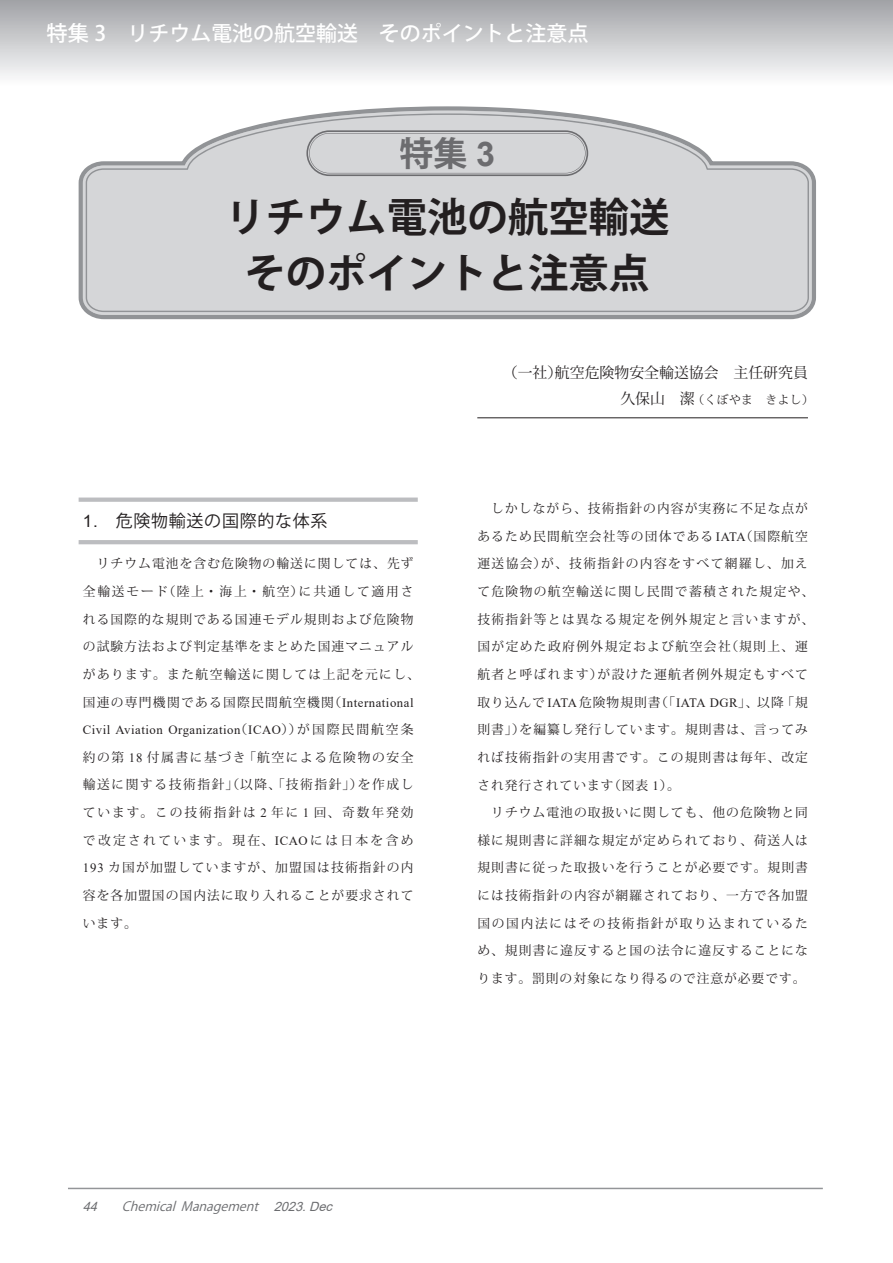
<style>
.page{position:relative;width:893px;height:1263px;background:#fff}
.page>*{position:absolute;margin:0;border:0;box-sizing:border-box;transform-origin:0 0}
.t1{font:40.35px/56.4px "Koz Go Pro Bold 90 msp RKSJ H";color:#231f20;text-align:center}
.t2{font:34.05px "Koz Go Pro Bold 90 msp RKSJ H";color:#6c6c6f}
.t3{font:21px "Koz Go Pro Medium 90 msp RKSJ H";color:#fff}
.t4{font:16.95px "Koz Go Pro Regular 90 msp RKSJ H";letter-spacing:.04em;color:#231f20}
.t5{font:14.85px "Koz Min Pro Regular 90 msp RKSJ H";color:#231f20}
.t6{font:12.75px/27.6px "Koz Min Pro Regular 90 msp RKSJ H";letter-spacing:.085em;color:#231f20;text-align:justify}
.t7{font:12.75px/27.6px "Koz Min Pro Regular 90 msp RKSJ H";letter-spacing:.105em;color:#231f20}
.t8{font:12.75px "Times New Roman";letter-spacing:.04em;color:#231f20}
.t9{font:italic 12.75px "Koz Go Pro Regular 90 msp RKSJ H";color:#6c6d70}
.t10{font:italic 12.75px "Arial";color:#6c6d70}
.t11{font:11.7px "Koz Min Pro Regular 90 msp RKSJ H";letter-spacing:.04em;color:#231f20}
.s1{font-size:21.3px}
.s2{font-family:"Arial";font-weight:700}
.s3{font-family:"Arial"}
.s4{font-family:"Times New Roman"}
.s5{font-family:"Koz Min Pro Regular 90 msp RKSJ H"}
.s6{font-size:14.85px}
</style>
<div class="page">
<div style="left:0;top:0;width:893px;height:85px;background:linear-gradient(to bottom,#a1a2a6,#fdfdfe)"></div>
<hr style="left:68px;top:1188px;width:755px;height:1px;background:#939598">
<svg style="left:79px;top:498px;width:339px;height:4px"></svg>
<hr style="left:79px;top:540px;width:339px;height:4px;background:#bcbdc0">
<svg style="left:79px;top:106px;width:737px;height:213px"></svg>
<svg style="left:86px;top:113px;width:723px;height:199px;background:#d7d7d9"></svg>
<svg style="left:306px;top:130px;width:282px;height:46px;background:#c7c8ca"></svg>
<div style="left:400px;top:137px;width:67px;height:32px;background:#d5d6d8"></div>
<div style="left:477px;top:142px;width:17px;height:25px;background:#d5d6d8"></div>
<hr style="left:477px;top:418px;width:331px;height:1px;background:#231f20">
<h3 class="t3" style="left:47px;top:25px;width:543px"><span class="s1">特集 3　</span>リチウム電池の航空輸送　そのポイントと注意点</h3>
<h2 class="t2" style="left:400px;top:141px;width:97px">特集 <span class="s2">3</span></h2>
<h1 class="t1" style="left:225px;top:194px;width:446px">リチウム電池の航空輸送そのポイントと注意点</h1>
<h3 class="t4" style="left:83px;top:515px;width:246px"><span class="s3">1.</span> 危険物輸送の国際的な体系</h3>
<p class="t6" style="left:83px;top:551px;width:338px;text-align:center">リチウム電池を含む危険物の輸送に関しては、先ず<br>全輸送モード（陸上・海上・航空）に共通して適用される国際的な規則である国連モデル規則および危険物の試験方法および判定基準をまとめた国連マニュアルがあります。また航空輸送に関しては上記を元にし、国連の専門機関である国際民間航空機関（<span class="s4">International</span></p>
<p class="t8" style="left:83px;top:723px;width:332px">Civil Aviation Organization<span class="s5">（</span>ICAO<span class="s5">））が国際民間航空条</span></p>
<p class="t6" style="left:83px;top:745px;width:332px">約の第 <span class="s4">18</span> 付属書に基づき「航空による危険物の安全輸送に関する技術指針」（以降、「技術指針」）を作成しています。この技術指針は <span class="s4">2</span> 年に <span class="s4">1</span> 回、奇数年発効で改定されています。現在、<span class="s4">ICAO</span>には日本を含め<span class="s4">193</span> カ国が加盟していますが、加盟国は技術指針の内容を各加盟国の国内法に取り入れることが要求されています。</p>
<p class="t5" style="left:503px;top:367px;width:307px">（一社）航空危険物安全輸送協会　主任研究員</p>
<p class="t11" style="left:620px;top:395px;width:195px"><span class="s6">久保山　潔</span>（くぼやま　きよし）</p>
<p class="t7" style="left:477px;top:496px;width:338px">　しかしながら、技術指針の内容が実務に不足な点があるため民間航空会社等の団体である<span class="s4">IATA</span>（国際航空運送協会）が、技術指針の内容をすべて網羅し、加えて危険物の航空輸送に関し民間で蓄積された規定や、技術指針等とは異なる規定を例外規定と言いますが、国が定めた政府例外規定および航空会社（規則上、運航者と呼ばれます）が設けた運航者例外規定もすべて取り込んで <span class="s4">IATA</span>危険物規則書（「<span class="s4">IATA DGR</span>」、以降「規則書」）を編纂し発行しています。規則書は、言ってみれば技術指針の実用書です。この規則書は毎年、改定され発行されています（図表 <span class="s4">1</span>）。</p>
<p class="t6" style="left:477px;top:800px;width:332px;text-indent:14px">リチウム電池の取扱いに関しても、他の危険物と同様に規則書に詳細な規定が定められており、荷送人は規則書に従った取扱いを行うことが必要です。規則書には技術指針の内容が網羅されており、一方で各加盟国の国内法にはその技術指針が取り込まれているため、規則書に違反すると国の法令に違反することになります。罰則の対象になり得るので注意が必要です。</p>
<p class="t10" style="left:83px;top:1199px;width:19px">44</p>
<p class="t9" style="left:122px;top:1201px;width:215px">Chemical Management　 <span class="s3">2023.Dec</span></p>
</div>
